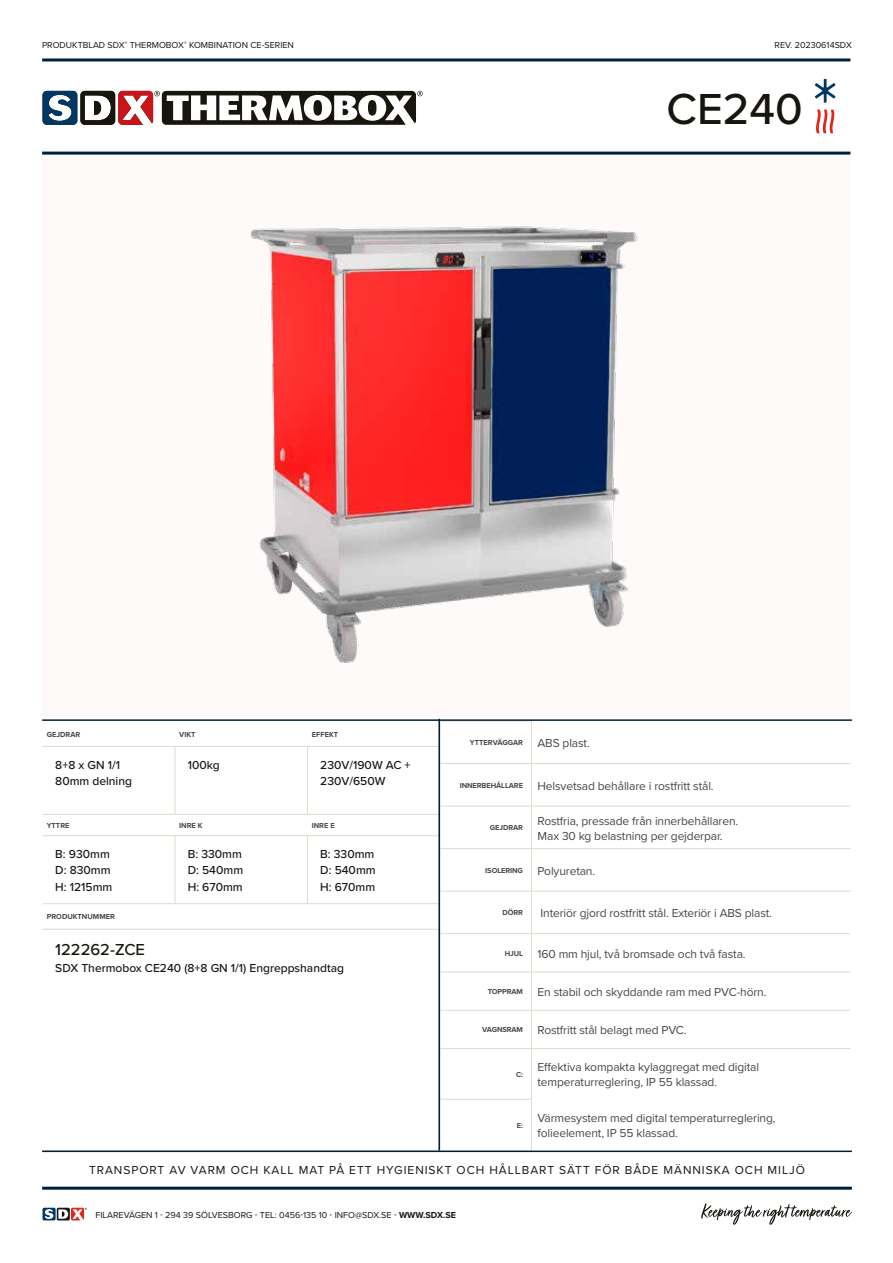
<style>
.page{position:relative;width:893px;height:1263px;background:#fff}
.page>*{position:absolute;margin:0;border:0;box-sizing:border-box;transform-origin:0 0}
.t1{font:500 45px "Proxima Nova";color:#18150f}
.t2{font:500 16.5px "Proxima Nova";color:#18150f}
.t3{font:12px/15px "Proxima Nova";letter-spacing:-.01em;color:#454847}
.t4{font:500 12px/16.5px "Proxima Nova";color:#18150f}
.t5{font:12px "Proxima Nova";letter-spacing:.08em;color:#18150f}
.t6{font:9px "Proxima Nova";color:#18150f}
.t7{font:700 7.5px "Proxima Nova";color:#454847}
.s1{font-weight:400;font-size:12px}
.s2{font-weight:700;font-size:7.5px}
.s3{font-weight:700}
</style>
<div class="page">
<div style="left:41px;top:154px;width:809px;height:565px;background:#fefafa"></div>
<img style="left:251px;top:226px;width:387px;height:493px">
<hr style="left:440px;top:721px;width:92px;height:1px;background:#e2dacb">
<hr style="left:440px;top:721px;width:1px;height:42px;background:#e2dacb">
<hr style="left:531px;top:721px;width:1px;height:42px;background:#e2dacb">
<hr style="left:440px;top:763px;width:91px;height:1px;background:#e2dacb">
<hr style="left:440px;top:764px;width:1px;height:42px;background:#e2dacb">
<hr style="left:531px;top:763px;width:319px;height:1px;background:#e2dacb">
<hr style="left:531px;top:764px;width:1px;height:42px;background:#e2dacb">
<hr style="left:440px;top:806px;width:91px;height:1px;background:#e2dacb">
<hr style="left:440px;top:806px;width:1px;height:42px;background:#e2dacb">
<hr style="left:531px;top:806px;width:319px;height:1px;background:#e2dacb">
<hr style="left:531px;top:806px;width:1px;height:42px;background:#e2dacb">
<hr style="left:440px;top:848px;width:91px;height:1px;background:#e2dacb">
<hr style="left:440px;top:849px;width:1px;height:42px;background:#e2dacb">
<hr style="left:531px;top:848px;width:319px;height:1px;background:#e2dacb">
<hr style="left:531px;top:849px;width:1px;height:42px;background:#e2dacb">
<hr style="left:440px;top:891px;width:91px;height:1px;background:#e2dacb">
<hr style="left:440px;top:891px;width:1px;height:42px;background:#e2dacb">
<hr style="left:531px;top:891px;width:319px;height:1px;background:#e2dacb">
<hr style="left:531px;top:891px;width:1px;height:42px;background:#e2dacb">
<hr style="left:440px;top:933px;width:91px;height:1px;background:#e2dacb">
<hr style="left:440px;top:934px;width:1px;height:38px;background:#e2dacb">
<hr style="left:531px;top:933px;width:319px;height:1px;background:#e2dacb">
<hr style="left:531px;top:934px;width:1px;height:38px;background:#e2dacb">
<hr style="left:440px;top:972px;width:91px;height:1px;background:#e2dacb">
<hr style="left:440px;top:972px;width:1px;height:38px;background:#e2dacb">
<hr style="left:531px;top:972px;width:319px;height:1px;background:#e2dacb">
<hr style="left:531px;top:972px;width:1px;height:38px;background:#e2dacb">
<hr style="left:440px;top:1010px;width:91px;height:1px;background:#e2dacb">
<hr style="left:440px;top:1010px;width:1px;height:38px;background:#e2dacb">
<hr style="left:531px;top:1010px;width:319px;height:1px;background:#e2dacb">
<hr style="left:531px;top:1010px;width:1px;height:38px;background:#e2dacb">
<hr style="left:440px;top:1048px;width:91px;height:1px;background:#e2dacb">
<hr style="left:440px;top:1049px;width:1px;height:50px;background:#e2dacb">
<hr style="left:531px;top:1048px;width:319px;height:1px;background:#e2dacb">
<hr style="left:531px;top:1049px;width:1px;height:50px;background:#e2dacb">
<hr style="left:440px;top:1099px;width:92px;height:1px;background:#e2dacb">
<hr style="left:440px;top:1099px;width:1px;height:52px;background:#e2dacb">
<hr style="left:531px;top:1099px;width:1px;height:52px;background:#e2dacb">
<hr style="left:43px;top:746px;width:132px;height:1px;background:#e2dacb">
<hr style="left:175px;top:746px;width:132px;height:1px;background:#e2dacb">
<hr style="left:175px;top:746px;width:1px;height:68px;background:#e2dacb">
<hr style="left:307px;top:746px;width:133px;height:1px;background:#e2dacb">
<hr style="left:43px;top:814px;width:132px;height:1px;background:#e2dacb">
<hr style="left:175px;top:814px;width:132px;height:1px;background:#e2dacb">
<hr style="left:307px;top:814px;width:133px;height:1px;background:#e2dacb">
<hr style="left:43px;top:903px;width:132px;height:1px;background:#e2dacb">
<hr style="left:175px;top:903px;width:132px;height:1px;background:#e2dacb">
<hr style="left:307px;top:903px;width:133px;height:1px;background:#e2dacb">
<hr style="left:43px;top:835px;width:132px;height:1px;background:#e2dacb">
<hr style="left:175px;top:835px;width:132px;height:1px;background:#e2dacb">
<hr style="left:175px;top:836px;width:1px;height:67px;background:#e2dacb">
<hr style="left:307px;top:835px;width:133px;height:1px;background:#e2dacb">
<hr style="left:43px;top:929px;width:132px;height:1px;background:#e2dacb">
<hr style="left:175px;top:929px;width:132px;height:1px;background:#e2dacb">
<hr style="left:307px;top:929px;width:133px;height:1px;background:#e2dacb">
<hr style="left:307px;top:746px;width:1px;height:68px;background:#e2dacb">
<hr style="left:307px;top:836px;width:1px;height:67px;background:#e2dacb">
<hr style="left:42px;top:1150px;width:810px;height:2px;background:#001f39">
<hr style="left:42px;top:1187px;width:810px;height:3px;background:#001f39">
<hr style="left:42px;top:58px;width:808px;height:3px;background:#001f39">
<hr style="left:42px;top:152px;width:808px;height:3px;background:#001f39">
<svg style="left:43px;top:91px;width:380px;height:34px"></svg>
<svg style="left:43px;top:1208px;width:44px;height:12px"></svg>
<svg style="left:701px;top:1203px;width:151px;height:22px"></svg>
<hr style="left:42px;top:719px;width:810px;height:2px;background:#001f39">
<hr style="left:438px;top:719px;width:2px;height:431px;background:#001f39">
<svg style="left:815px;top:79px;width:20px;height:24px"></svg>
<svg style="left:816px;top:110px;width:19px;height:23px"></svg>
<p class="t6" style="left:42px;top:39px;width:253px">PRODUKTBLAD SDX<sup>®</sup> THERMOBOX<sup>®</sup> KOMBINATION CE-SERIEN</p>
<p class="t6" style="left:775px;top:39px;width:79px">REV. 20230614SDX</p>
<h1 class="t1" style="left:667px;top:76px;width:138px">CE240</h1>
<p class="t7" style="left:47px;top:728px;width:35px">GEJDRAR</p>
<p class="t7" style="left:179px;top:728px;width:18px">VIKT</p>
<p class="t7" style="left:312px;top:728px;width:28px">EFFEKT</p>
<p class="t4" style="left:55px;top:756px;width:78px">8+8 x GN 1/1<br>80mm delning</p>
<p class="t4" style="left:188px;top:756px;width:33px">100kg</p>
<p class="t4" style="left:320px;top:756px;width:92px">230V/190W AC +<br>230V/650W</p>
<p class="t7" style="left:47px;top:820px;width:24px">YTTRE</p>
<p class="t7" style="left:179px;top:820px;width:25px">INRE K</p>
<p class="t7" style="left:312px;top:820px;width:25px">INRE E</p>
<p class="t4" style="left:55px;top:845px;width:59px">B: 930mm<br>D: 830mm<br>H: 1215mm</p>
<p class="t4" style="left:188px;top:845px;width:57px;text-align:justify">B: 330mm D: 540mm H: 670mm</p>
<p class="t4" style="left:320px;top:845px;width:57px;text-align:justify">B: 330mm D: 540mm H: 670mm</p>
<p class="t7" style="left:47px;top:911px;width:70px">PRODUKTNUMMER</p>
<h2 class="t2" style="left:55px;top:937px;width:91px">122262-ZCE</h2>
<p class="t4" style="left:55px;top:959px;width:290px">SDX Thermobox CE240 (8+8 GN 1/1) Engreppshandtag</p>
<p class="t7" style="left:470px;top:737px;width:121px">YTTERVÄGGAR <span class="s1">ABS plast.</span></p>
<p class="t3" style="left:460px;top:777px;width:256px"><span class="s2">INNERBEHÅLLARE</span> Helsvetsad behållare i rostfritt stål.</p>
<p class="t7" style="left:490px;top:822px;width:35px">GEJDRAR</p>
<p class="t3" style="left:537px;top:812px;width:202px">Rostfria, pressade från innerbehållaren.<br>Max 30 kg belastning per gejderpar.</p>
<p class="t3" style="left:485px;top:863px;width:111px"><span class="s2">ISOLERING</span> Polyuretan.</p>
<p class="t7" style="left:502px;top:907px;width:22px">DÖRR</p>
<p class="t3" style="left:540px;top:905px;width:233px">Interiör gjord rostfritt stål. Exteriör i ABS plast.</p>
<p class="t3" style="left:505px;top:945px;width:242px"><span class="s2">HJUL</span> 160 mm hjul, två bromsade och två fasta.</p>
<p class="t3" style="left:488px;top:984px;width:280px"><span class="s2">TOPPRAM</span> En stabil och skyddande ram med PVC-hörn.</p>
<p class="t3" style="left:482px;top:1022px;width:206px"><span class="s2">VAGNSRAM</span> Rostfritt stål belagt med PVC.</p>
<p class="t7" style="left:516px;top:1069px;width:8px">C:</p>
<p class="t3" style="left:537px;top:1059px;width:223px">Effektiva kompakta kylaggregat med digital temperaturreglering, IP 55 klassad.</p>
<p class="t7" style="left:517px;top:1120px;width:8px">E:</p>
<p class="t3" style="left:537px;top:1110px;width:240px">Värmesystem med digital temperaturreglering, folieelement, IP 55 klassad.</p>
<p class="t5" style="left:89px;top:1161px;width:717px">TRANSPORT AV VARM OCH KALL MAT PÅ ETT HYGIENISKT OCH HÅLLBART SÄTT FÖR BÅDE MÄNNISKA OCH MILJÖ</p>
<p class="t6" style="left:95px;top:1208px;width:362px">FILAREVÄGEN 1 - 294 39 SÖLVESBORG - TEL: 0456-135 10 - INFO@SDX.SE - <span class="s3">WWW.SDX.SE</span></p>
</div>
